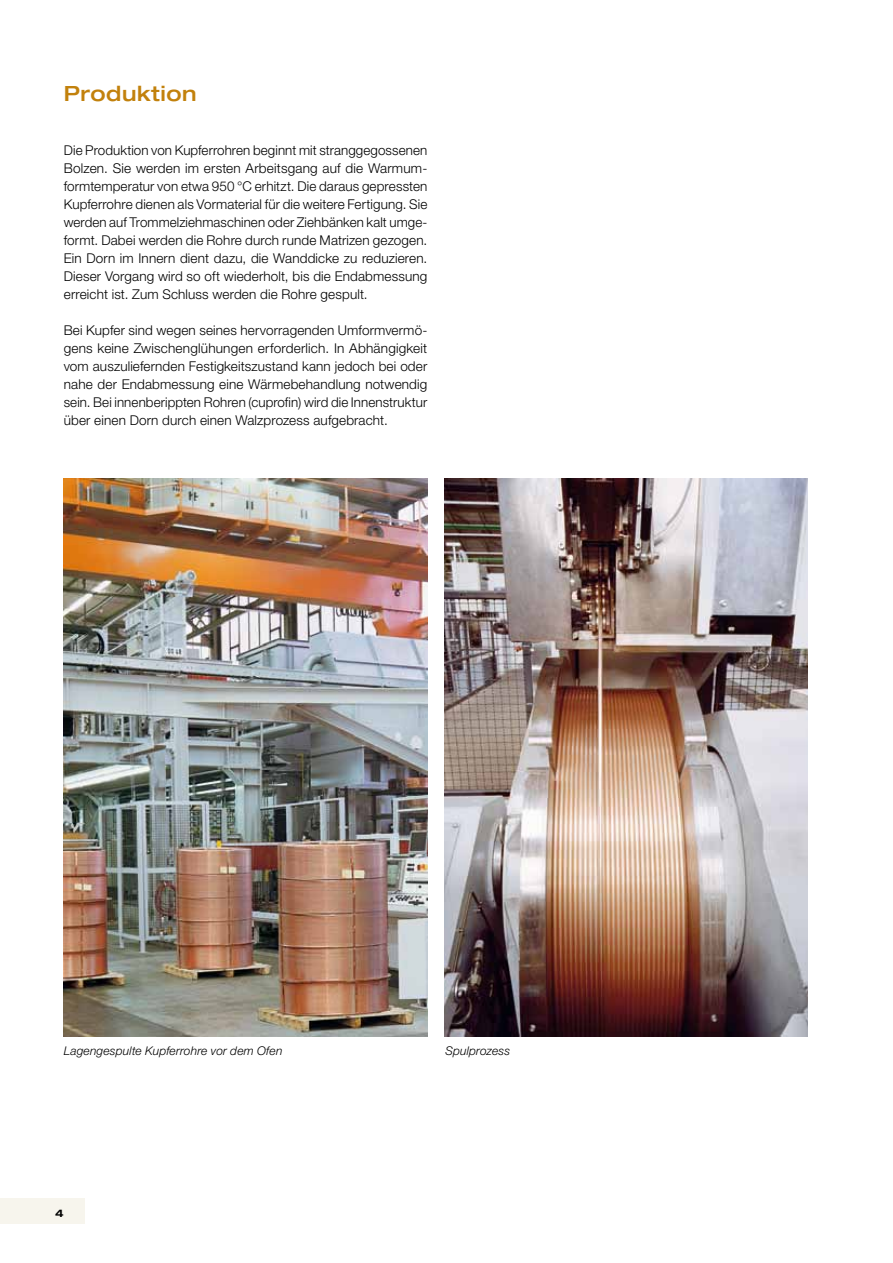
<style>
.page{position:relative;width:893px;height:1263px;background:#fff}
.page>*{position:absolute;margin:0;border:0;box-sizing:border-box;transform-origin:0 0}
.t1{font:500 expanded 21px "Helvetica Neue LT Pro";letter-spacing:.025em;color:#c2810c}
.t2{font:300 13.5px/18px "Helvetica Neue LT Pro";letter-spacing:.01em;color:#000;text-align:justify}
.t3{font:italic 300 12px "Helvetica Neue LT Pro";letter-spacing:.015em;color:#000}
.t4{font:700 expanded 10.5px "Helvetica Neue LT Pro";color:#000}
</style>
<div class="page">
<div style="left:0;top:1198px;width:85px;height:26px;background:#f7f5ed"></div>
<img style="left:444px;top:479px;width:364px;height:558px">
<img style="left:64px;top:479px;width:363px;height:558px">
<h1 class="t1" style="left:64px;top:80px;width:134px">Produktion</h1>
<p class="t2" style="left:64px;top:141px;width:365px">Die Produktion von Kupferrohren beginnt mit stranggegossenen Bolzen. Sie werden im ersten Arbeitsgang auf die Warmum&shy;formtemperatur von etwa 950 °C erhitzt. Die daraus gepressten Kupferrohre dienen als Vormaterial für die weitere Fertigung. Sie werden auf Trommelziehmaschinen oder Ziehbänken kalt umge&shy;formt. Dabei werden die Rohre durch runde Matrizen gezogen.<br>Ein Dorn im Innern dient dazu, die Wanddicke zu reduzieren.<br>Dieser Vorgang wird so oft wiederholt, bis die Endabmessung erreicht ist. Zum Schluss werden die Rohre gespult.</p>
<p class="t2" style="left:64px;top:321px;width:365px">Bei Kupfer sind wegen seines hervorragenden Umformvermö&shy;gens keine Zwischenglühungen erforderlich. In Abhängigkeit vom auszuliefernden Festigkeitszustand kann jedoch bei oder nahe der Endabmessung eine Wärmebehandlung notwendig sein. Bei innenberippten Rohren (cuprofin) wird die Innenstruktur über einen Dorn durch einen Walzprozess aufgebracht.</p>
<p class="t3" style="left:64px;top:1043px;width:220px">Lagengespulte Kupferrohre vor dem Ofen</p>
<p class="t3" style="left:445px;top:1043px;width:66px">Spulprozess</p>
<p class="t4" style="left:55px;top:1206px;width:10px">4</p>
</div>
